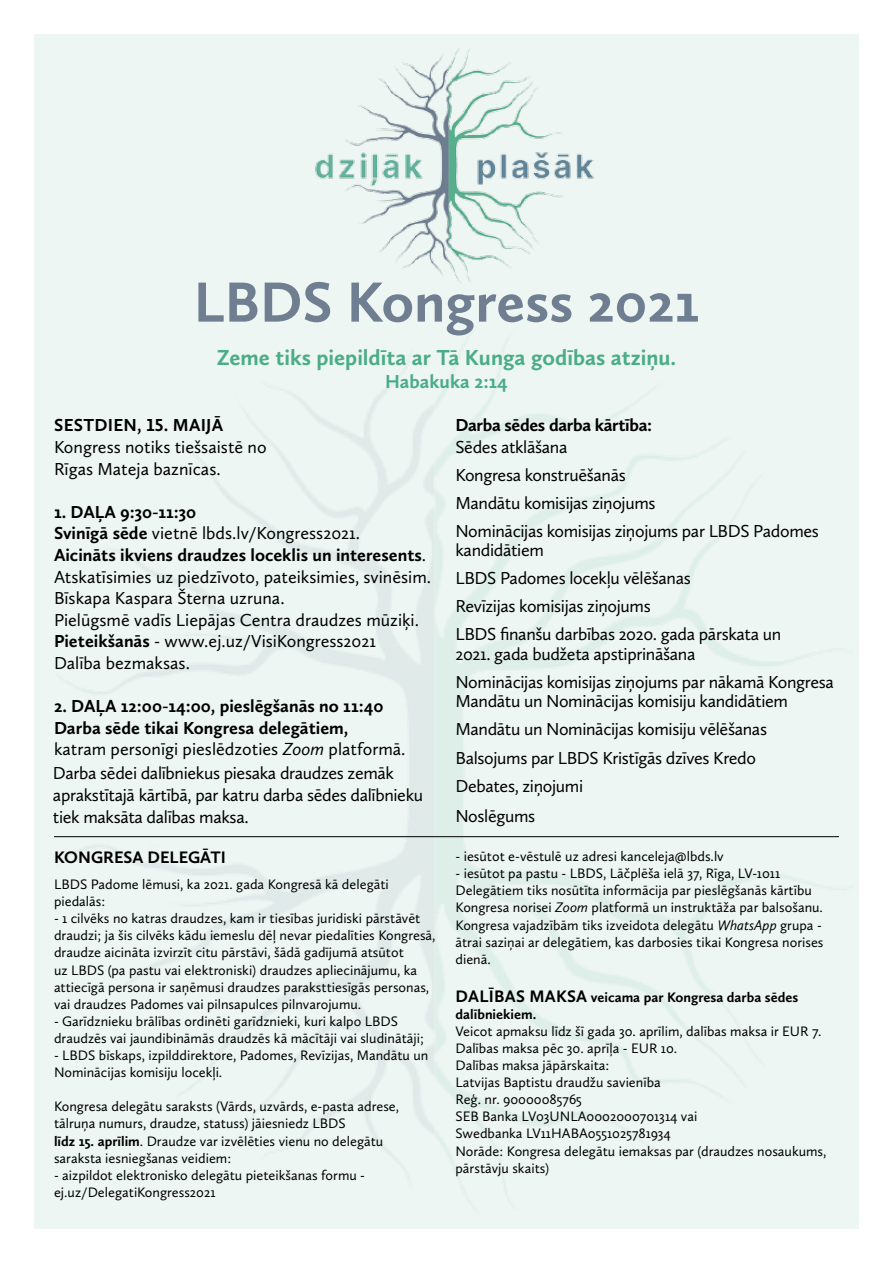
<style>
.page{position:relative;width:893px;height:1263px;background:#fff}
.page>*{position:absolute;margin:0;border:0;box-sizing:border-box;transform-origin:0 0}
.t1{font:700 58.5px "Calluna Sans";color:#6f7e90}
.t2{font:700 22.5px "Calluna Sans";color:#4bac88}
.t3{font:700 19.5px "Calluna Sans";color:#4bac88}
.t4{font:18px/28px "Calluna Sans";letter-spacing:-.02em;color:#000}
.t5{font:18px/21.6px "Calluna Sans";color:#000}
.t6{font:700 18px/21.6px "Calluna Sans";color:#000}
.t7{font:700 18px "Calluna Sans";letter-spacing:-.02em;color:#000}
.t8{font:700 17.25px "Calluna Sans";color:#000}
.t9{font:14.25px/17.1px "Calluna Sans";color:#000}
.t10{font:700 14.25px "Calluna Sans";color:#000}
.s1{font-weight:700}
.s2{font-weight:400}
.s3{font-weight:400;font-style:italic}
.s4{font-style:italic}
</style>
<div class="page">
<div style="left:34px;top:34px;width:825px;height:1195px;background:#edf6f3"></div>
<img style="left:315px;top:48px;width:279px;height:236px">
<hr style="left:54px;top:836px;width:785px;height:1px;background:#000">
<h1 class="t1" style="left:194px;top:266px;width:507px">LBDS Kongress 2021</h1>
<h2 class="t2" style="left:217px;top:343px;width:461px">Zeme tiks piepildīta ar Tā Kunga godības atziņu.</h2>
<h3 class="t3" style="left:385px;top:369px;width:124px">Habakuka 2:14</h3>
<p class="t6" style="left:54px;top:414px;width:171px">SESTDIEN, 15. MAIJĀ</p>
<p class="t5" style="left:54px;top:436px;width:214px">Kongress notiks tiešsaistē no<br>Rīgas Mateja baznīcas.</p>
<p class="t5" style="left:54px;top:501px;width:379px"><span class="s1">1. DAĻA 9:30-11:30<br>Svinīgā sēde</span> vietnē lbds.lv/Kongress2021.<br><span class="s1">Aicināts ikviens draudzes loceklis un interesents</span>.<br>Atskatīsimies uz piedzīvoto, pateiksimies, svinēsim.<br>Bīskapa Kaspara Šterna uzruna.<br>Pielūgsmē vadīs Liepājas Centra draudzes mūziķi.<br><span class="s1">Pieteikšanās</span> - www.ej.uz/VisiKongress2021<br>Dalība bezmaksas.</p>
<p class="t6" style="left:54px;top:695px;width:353px">2. DAĻA 12:00-14:00, pieslēgšanās no 11:40<br>Darba sēde tikai Kongresa delegātiem,<br><span class="s2">katram personīgi pieslēdzoties</span> <span class="s3">Zoom</span> <span class="s2">platformā.</span></p>
<p class="t4" style="left:53px;top:762px;width:372px;line-height:21.6px">Darba sēdei dalībniekus piesaka draudzes zemāk aprakstītajā kārtībā, par katru darba sēdes dalībnieku tiek maksāta dalības maksa.</p>
<p class="t8" style="left:54px;top:847px;width:173px">KONGRESA DELEGĀTI</p>
<p class="t9" style="left:54px;top:875px;width:336px">LBDS Padome lēmusi, ka 2021. gada Kongresā kā delegāti piedalās:</p>
<p class="t9" style="left:54px;top:910px;width:383px">- 1 cilvēks no katras draudzes, kam ir tiesības juridiski pārstāvēt draudzi; ja šis cilvēks kādu iemeslu dēļ nevar piedalīties Kongresā, draudze aicināta izvirzīt citu pārstāvi, šādā gadījumā atsūtot<br>uz LBDS (pa pastu vai elektroniski) draudzes apliecinājumu, ka attiecīgā persona ir saņēmusi draudzes paraksttiesīgās personas, vai draudzes Padomes vai pilnsapulces pilnvarojumu.</p>
<p class="t9" style="left:54px;top:1012px;width:371px">- Garīdznieku brālības ordinēti garīdznieki, kuri kalpo LBDS draudzēs vai jaundibināmās draudzēs kā mācītāji vai sludinātāji;</p>
<p class="t9" style="left:54px;top:1046px;width:376px">- LBDS bīskaps, izpilddirektore, Padomes, Revīzijas, Mandātu un<br>Nominācijas komisiju locekļi.</p>
<p class="t9" style="left:54px;top:1098px;width:347px">Kongresa delegātu saraksts (Vārds, uzvārds, e-pasta adrese, tālruņa numurs, draudze, statuss) jāiesniedz LBDS<br><span class="s1">līdz 15. aprīlim</span>. Draudze var izvēlēties vienu no delegātu saraksta iesniegšanas veidiem:</p>
<p class="t9" style="left:54px;top:1166px;width:311px">- aizpildot elektronisko delegātu pieteikšanas formu - ej.uz/DelegatiKongress2021</p>
<p class="t7" style="left:455px;top:414px;width:198px">Darba sēdes darba kārtība:</p>
<p class="t4" style="left:455px;top:433px;width:365px">Sēdes atklāšana<br>Kongresa konstruēšanās<br>Mandātu komisijas ziņojums<br>Nominācijas komisijas ziņojums par LBDS Padomes</p>
<p class="t4" style="left:455px;top:536px;width:327px">kandidātiem<br>LBDS Padomes locekļu vēlēšanas<br>Revīzijas komisijas ziņojums<br>LBDS finanšu darbības 2020. gada pārskata un</p>
<p class="t4" style="left:455px;top:640px;width:380px">2021. gada budžeta apstiprināšana<br>Nominācijas komisijas ziņojums par nākamā Kongresa</p>
<p class="t4" style="left:455px;top:687px;width:334px">Mandātu un Nominācijas komisiju kandidātiem Mandātu un Nominācijas komisiju vēlēšanas Balsojums par LBDS Kristīgās dzīves Kredo Debates, ziņojumi</p>
<p class="t4" style="left:455px;top:801px;width:81px">Noslēgums</p>
<p class="t9" style="left:455px;top:848px;width:270px">- iesūtot e-vēstulē uz adresi kanceleja@lbds.lv</p>
<p class="t9" style="left:455px;top:865px;width:370px">- iesūtot pa pastu - LBDS, Lāčplēša ielā 37, Rīga, LV-1011<br>Delegātiem tiks nosūtīta informācija par pieslēgšanās kārtību Kongresa norisei <span class="s4">Zoom</span> platformā un instruktāža par balsošanu.<br>Kongresa vajadzībām tiks izveidota delegātu <span class="s4">WhatsApp</span> grupa - ātrai saziņai ar delegātiem, kas darbosies tikai Kongresa norises dienā.</p>
<p class="t8" style="left:456px;top:985px;width:50px">Dalības</p>
<p class="t8" style="left:529px;top:985px;width:13px">maksa</p>
<p class="t10" style="left:591px;top:988px;width:209px">veicama par Kongresa darba sēdes</p>
<p class="t10" style="left:455px;top:1005px;width:82px">dalībniekiem.</p>
<p class="t9" style="left:455px;top:1022px;width:372px">Veicot apmaksu līdz šī gada 30. aprīlim, dalības maksa ir EUR 7.<br>Dalības maksa pēc 30. aprīļa - EUR 10.<br>Dalības maksa jāpārskaita:<br>Latvijas Baptistu draudžu savienība<br>Reģ. nr. 90000085765<br>SEB Banka LV03UNLA0002000701314 vai<br>Swedbanka LV11HABA0551025781934<br>Norāde: Kongresa delegātu iemaksas par (draudzes nosaukums, pārstāvju skaits)</p>
</div>
